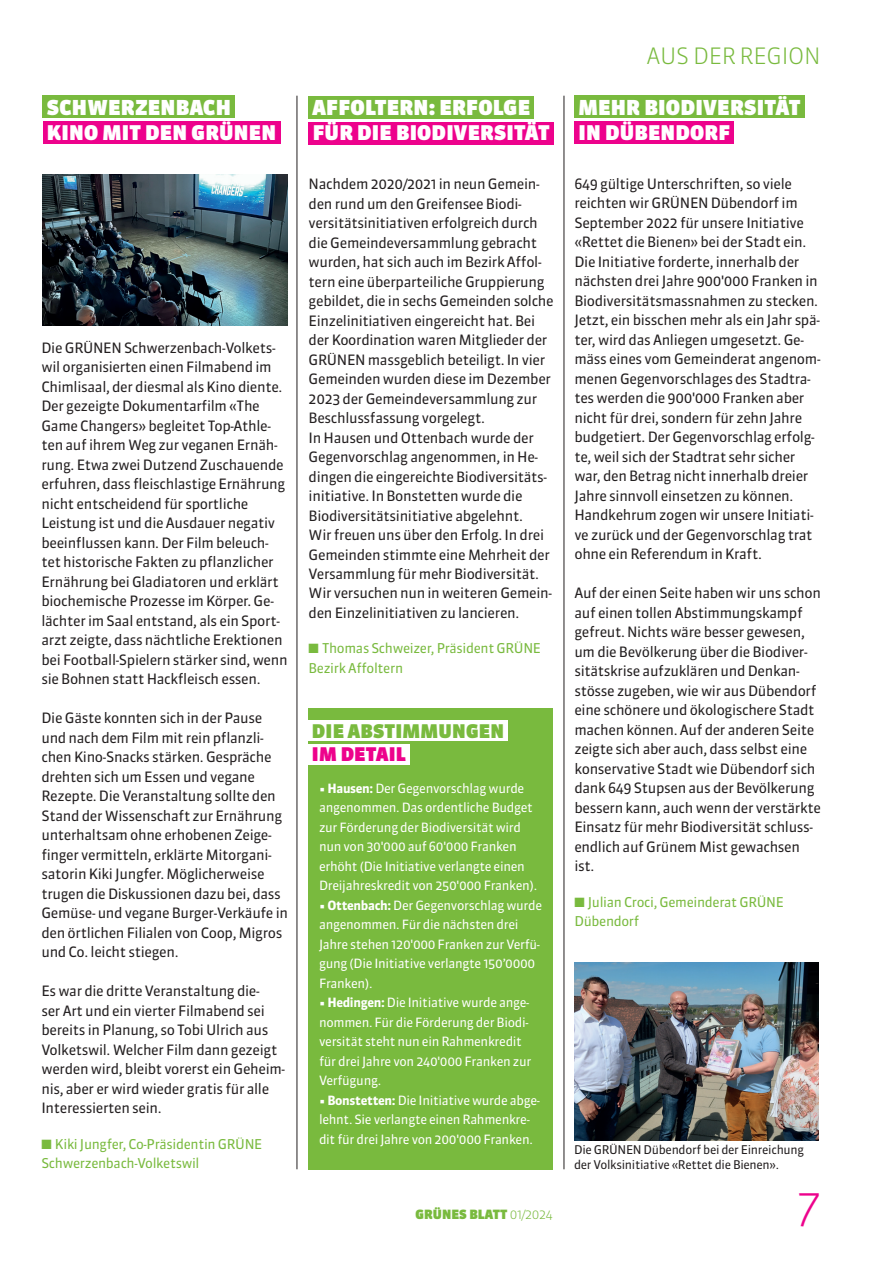
<style>
.page{position:relative;width:893px;height:1263px;background:#fff}
.page>*{position:absolute;margin:0;border:0;box-sizing:border-box;transform-origin:0 0}
.t1{font:300 45px "Sanuk OT";color:#ed028c}
.t2{font:300 22.5px "Sanuk OT";letter-spacing:-.015em;color:#79ba3e}
.t3{font:900 20.55px "Sanuk OT";letter-spacing:.01em;color:#fff}
.t4{font:900 20.25px "Sanuk OT";letter-spacing:.01em;color:#fff}
.t5{font:900 18.75px "Sanuk OT";letter-spacing:.01em;color:#79ba3e}
.t6{font:900 18.75px "Sanuk OT";letter-spacing:.01em;color:#ed028c}
.t7{font:14.25px/19.5px "Sanuk OT";letter-spacing:-.025em;color:#231f20}
.t8{font:13.5px/19.5px "Sanuk OT";letter-spacing:-.025em;color:#79ba3e}
.t9{font:12.75px/19.5px "Sanuk OT";letter-spacing:-.025em;color:#fff}
.t10{font:900 12.75px "Sanuk OT";color:#79ba3e}
.t11{font:12px/15px "Sanuk OT";letter-spacing:-.025em;color:#231f20}
.s1{font-weight:700}
.s2{font-weight:300}
</style>
<div class="page">
<div style="left:574px;top:122px;width:160px;height:22px;background:#ed028c"></div>
<div style="left:574px;top:96px;width:231px;height:22px;background:#79ba3e"></div>
<img style="left:574px;top:962px;width:245px;height:179px">
<div style="left:43px;top:122px;width:237px;height:22px;background:#ed028c"></div>
<div style="left:43px;top:96px;width:192px;height:22px;background:#79ba3e"></div>
<hr style="left:297px;top:96px;width:1px;height:1073px;background:#231f20">
<hr style="left:564px;top:96px;width:1px;height:1073px;background:#231f20">
<div style="left:309px;top:122px;width:245px;height:22px;background:#ed028c"></div>
<div style="left:309px;top:96px;width:225px;height:22px;background:#79ba3e"></div>
<img style="left:43px;top:174px;width:244px;height:152px">
<div style="left:308px;top:708px;width:245px;height:461px;background:#79ba3e"></div>
<div style="left:308px;top:744px;width:102px;height:21px;background:#fff"></div>
<div style="left:308px;top:720px;width:200px;height:21px;background:#fff"></div>
<h3 class="t3" style="left:47px;top:94px;width:186px">SCHWERZENBACH</h3>
<h3 class="t4" style="left:47px;top:120px;width:231px">KINO MIT DEN GRÜNEN</h3>
<p class="t7" style="left:41px;top:338px;width:248px">Die GRÜNEN Schwerzenbach-Volkets&shy;wil organisierten einen Filmabend im Chimlisaal, der diesmal als Kino diente.<br>Der gezeigte Dokumentarfilm «The Game Changers» begleitet Top-Athle&shy;ten auf ihrem Weg zur veganen Ernäh&shy;rung. Etwa zwei Dutzend Zuschauende erfuhren, dass fleischlastige Ernährung nicht entscheidend für sportliche Leistung ist und die Ausdauer negativ beeinflussen kann. Der Film beleuch&shy;tet historische Fakten zu pflanzlicher Ernährung bei Gladiatoren und erklärt biochemische Prozesse im Körper. Ge&shy;lächter im Saal entstand, als ein Sport&shy;arzt zeigte, dass nächtliche Erektionen bei Football-Spielern stärker sind, wenn sie Bohnen statt Hackfleisch essen.</p>
<p class="t7" style="left:41px;top:708px;width:248px">Die Gäste konnten sich in der Pause und nach dem Film mit rein pflanzli&shy;chen Kino-Snacks stärken. Gespräche drehten sich um Essen und vegane Rezepte. Die Veranstaltung sollte den Stand der Wissenschaft zur Ernährung unterhaltsam ohne erhobenen Zeige&shy;finger vermitteln, erklärte Mitorgani&shy;satorin Kiki Jungfer. Möglicherweise trugen die Diskussionen dazu bei, dass Gemüse- und vegane Burger-Verkäufe in den örtlichen Filialen von Coop, Migros und Co. leicht stiegen.</p>
<p class="t7" style="left:41px;top:981px;width:245px">Es war die dritte Veranstaltung die-<br>ser Art und ein vierter Filmabend sei bereits in Planung, so Tobi Ulrich aus Volketswil. Welcher Film dann gezeigt werden wird, bleibt vorerst ein Geheim&shy;nis, aber er wird wieder gratis für alle Interessierten sein.</p>
<p class="t8" style="left:41px;top:1134px;width:222px">■ Kiki Jungfer, Co-Präsidentin GRÜNE<br>Schwerzenbach-Volketswil</p>
<h3 class="t3" style="left:313px;top:94px;width:219px">AFFOLTERN: ERFOLGE</h3>
<h3 class="t4" style="left:313px;top:121px;width:238px">FÜR DIE BIODIVERSITÄT</h3>
<p class="t7" style="left:309px;top:174px;width:247px">Nachdem 2020/2021 in neun Gemein&shy;den rund um den Greifensee Biodi&shy;versitätsinitiativen erfolgreich durch die Gemeindeversammlung gebracht wurden, hat sich auch im Bezirk Affol&shy;tern eine überparteiliche Gruppierung gebildet, die in sechs Gemeinden solche Einzelinitiativen eingereicht hat. Bei der Koordination waren Mitglieder der GRÜNEN massgeblich beteiligt. In vier Gemeinden wurden diese im Dezember 2023 der Gemeindeversammlung zur Beschlussfassung vorgelegt.<br>In Hausen und Ottenbach wurde der Gegenvorschlag angenommen, in He&shy;dingen die eingereichte Biodiversitäts&shy;initiative. In Bonstetten wurde die Biodiversitätsinitiative abgelehnt.<br>Wir freuen uns über den Erfolg. In drei Gemeinden stimmte eine Mehrheit der Versammlung für mehr Biodiversität.<br>Wir versuchen nun in weiteren Gemein&shy;den Einzelinitiativen zu lancieren.</p>
<p class="t8" style="left:309px;top:639px;width:234px">■ Thomas Schweizer, Präsident GRÜNE<br>Bezirk Affoltern</p>
<h3 class="t5" style="left:312px;top:719px;width:194px">DIE ABSTIMMUNGEN</h3>
<h3 class="t6" style="left:312px;top:743px;width:95px">IM DETAIL</h3>
<p class="t9" style="left:319px;top:778px;width:220px"><span class="s1">• Hausen:</span> Der Gegenvorschlag wurde angenommen. Das ordentliche Budget zur Förderung der Biodiversität wird nun von 30'000 auf 60'000 Franken erhöht (Die Initiative verlangte einen Dreijahreskredit von 250'000 Franken).</p>
<p class="t9" style="left:319px;top:895px;width:225px"><span class="s1">• Ottenbach:</span> Der Gegenvorschlag wurde angenommen. Für die nächsten drei Jahre stehen 120'000 Franken zur Verfü&shy;gung (Die Initiative verlangte 150’0000<br>Franken).</p>
<p class="t9" style="left:319px;top:993px;width:214px"><span class="s1">• Hedingen:</span> Die Initiative wurde ange&shy;nommen. Für die Förderung der Biodi&shy;versität steht nun ein Rahmenkredit für drei Jahre von 240'000 Franken zur<br>Verfügung.</p>
<p class="t9" style="left:319px;top:1090px;width:223px"><span class="s1">• Bonstetten:</span> Die Initiative wurde abge&shy;lehnt. Sie verlangte einen Rahmenkre&shy;dit für drei Jahre von 200'000 Franken.</p>
<p class="t10" style="left:416px;top:1206px;width:139px">GRÜNES BLATT <span class="s2">01/2024</span></p>
<h2 class="t2" style="left:646px;top:42px;width:176px">AUS DER REGION</h2>
<h3 class="t3" style="left:578px;top:94px;width:224px">MEHR BIODIVERSITÄT</h3>
<h3 class="t4" style="left:578px;top:120px;width:153px">IN DÜBENDORF</h3>
<p class="t7" style="left:574px;top:174px;width:248px">649 gültige Unterschriften, so viele reichten wir GRÜNEN Dübendorf im September 2022 für unsere Initiative «Rettet die Bienen» bei der Stadt ein.<br>Die Initiative forderte, innerhalb der nächsten drei Jahre 900'000 Franken in Biodiversitätsmassnahmen zu stecken.<br>Jetzt, ein bisschen mehr als ein Jahr spä&shy;ter, wird das Anliegen umgesetzt. Ge&shy;mäss eines vom Gemeinderat angenom&shy;menen Gegenvorschlages des Stadtra&shy;tes werden die 900'000 Franken aber nicht für drei, sondern für zehn Jahre budgetiert. Der Gegenvorschlag erfolg&shy;te, weil sich der Stadtrat sehr sicher war, den Betrag nicht innerhalb dreier Jahre sinnvoll einsetzen zu können.<br>Handkehrum zogen wir unsere Initiati&shy;ve zurück und der Gegenvorschlag trat ohne ein Referendum in Kraft.</p>
<p class="t7" style="left:574px;top:583px;width:248px">Auf der einen Seite haben wir uns schon auf einen tollen Abstimmungskampf gefreut. Nichts wäre besser gewesen, um die Bevölkerung über die Biodiver&shy;sitätskrise aufzuklären und Denkan&shy;stösse zugeben, wie wir aus Dübendorf eine schönere und ökologischere Stadt machen können. Auf der anderen Seite zeigte sich aber auch, dass selbst eine konservative Stadt wie Dübendorf sich dank 649 Stupsen aus der Bevölkerung bessern kann, auch wenn der verstärkte Einsatz für mehr Biodiversität schluss&shy;endlich auf Grünem Mist gewachsen ist.</p>
<p class="t8" style="left:574px;top:892px;width:211px">■ Julian Croci, Gemeinderat GRÜNE<br>Dübendorf</p>
<p class="t11" style="left:574px;top:1142px;width:231px">Die GRÜNEN Dübendorf bei der Einreichung der Volksinitiative «Rettet die Bienen».</p>
<h1 class="t1" style="left:797px;top:1178px;width:25px">7</h1>
</div>
